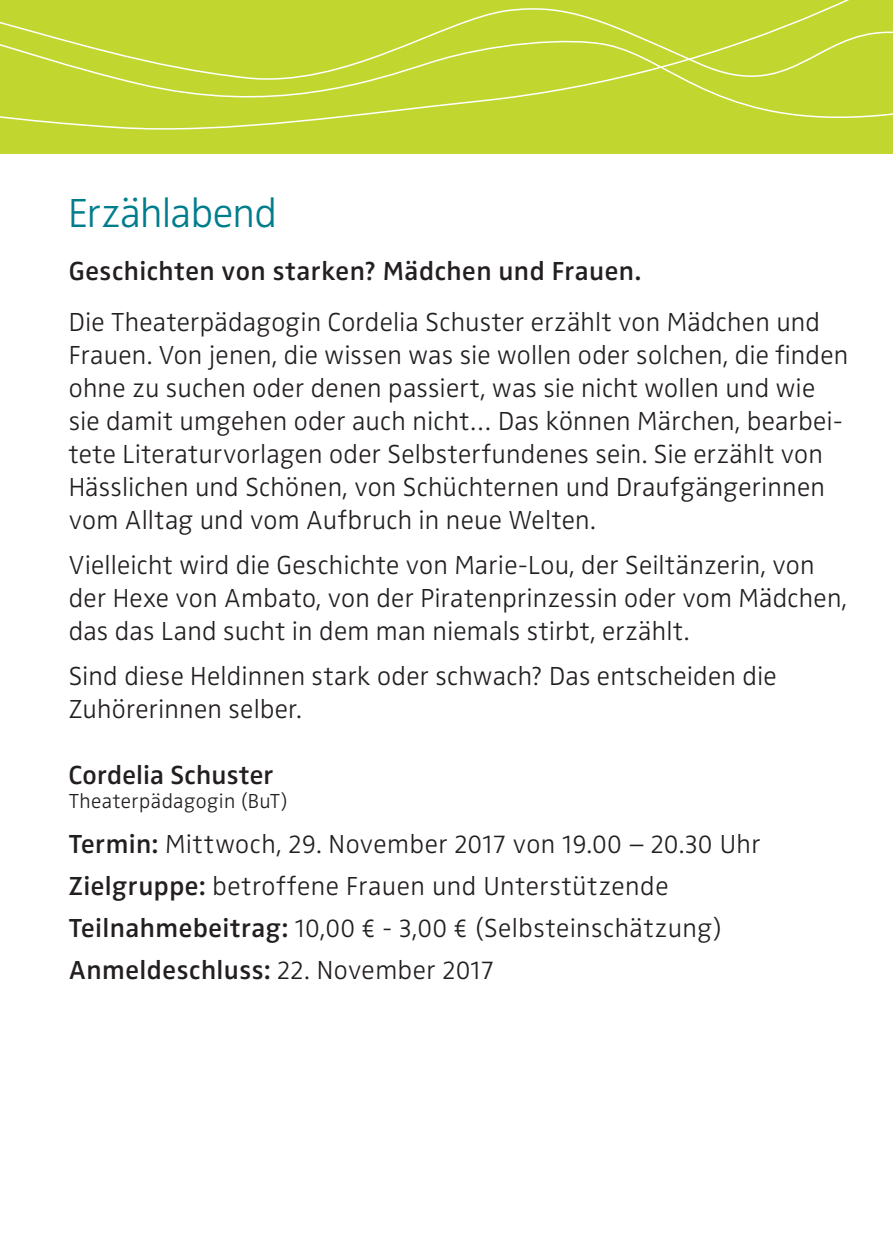
<style>
.page{position:relative;width:893px;height:1259px;background:#fff}
.page>*{position:absolute;margin:0;border:0;box-sizing:border-box;transform-origin:0 0}
.t1{font:42px "Zwo Light LF";letter-spacing:-.02em;color:#007d8d}
.t2{font:27px/33px "Zwo Light LF";letter-spacing:.01em;color:#231f20}
.t3{font:600 27px "Zwo";letter-spacing:.015em;color:#231f20}
.t4{font:300 21px "Zwo";letter-spacing:.015em;color:#231f20}
.s1{font-family:"Zwo";font-weight:600}
.s2{font-family:"Zwo Light LF";font-weight:400}
</style>
<div class="page">
<div style="left:0;top:0;width:893px;height:151px;background:#c1d72f"></div>
<h1 class="t1" style="left:68px;top:189px;width:211px">Erzählabend</h1>
<p class="t3" style="left:69px;top:255px;width:574px">Geschichten von starken? Mädchen und Frauen.</p>
<p class="t2" style="left:69px;top:305px;width:781px">Die Theaterpädagogin Cordelia Schuster erzählt von Mädchen und Frauen. Von jenen, die wissen was sie wollen oder solchen, die finden ohne zu suchen oder denen passiert, was sie nicht wollen und wie sie damit umgehen oder auch nicht… Das können Märchen, bearbei&shy;tete Literaturvorlagen oder Selbsterfundenes sein. Sie erzählt von Hässlichen und Schönen, von Schüchternen und Draufgängerinnen vom Alltag und vom Aufbruch in neue Welten.</p>
<p class="t2" style="left:69px;top:548px;width:780px">Vielleicht wird die Geschichte von Marie-Lou, der Seiltänzerin, von der Hexe von Ambato, von der Piratenprinzessin oder vom Mädchen, das das Land sucht in dem man niemals stirbt, erzählt.</p>
<p class="t2" style="left:69px;top:659px;width:709px">Sind diese Heldinnen stark oder schwach? Das entscheiden die<br>Zuhörerinnen selber.</p>
<p class="t3" style="left:69px;top:759px;width:206px">Cordelia Schuster</p>
<p class="t4" style="left:69px;top:789px;width:221px">Theaterpädagogin (BuT)</p>
<p class="t2" style="left:69px;top:823px;width:693px;line-height:42px"><span class="s1">Termin:</span> Mittwoch, 29. November 2017 von 19.00 – 20.30 Uhr<br><span class="s1">Zielgruppe:</span> betroffene Frauen und Unterstützende<br><span class="s1">Teilnahmebeitrag:</span> 10,00 € - 3,00 € (Selbsteinschätzung)</p>
<p class="t3" style="left:69px;top:954px;width:427px">Anmeldeschluss: <span class="s2">22. November 2017</span></p>
</div>
